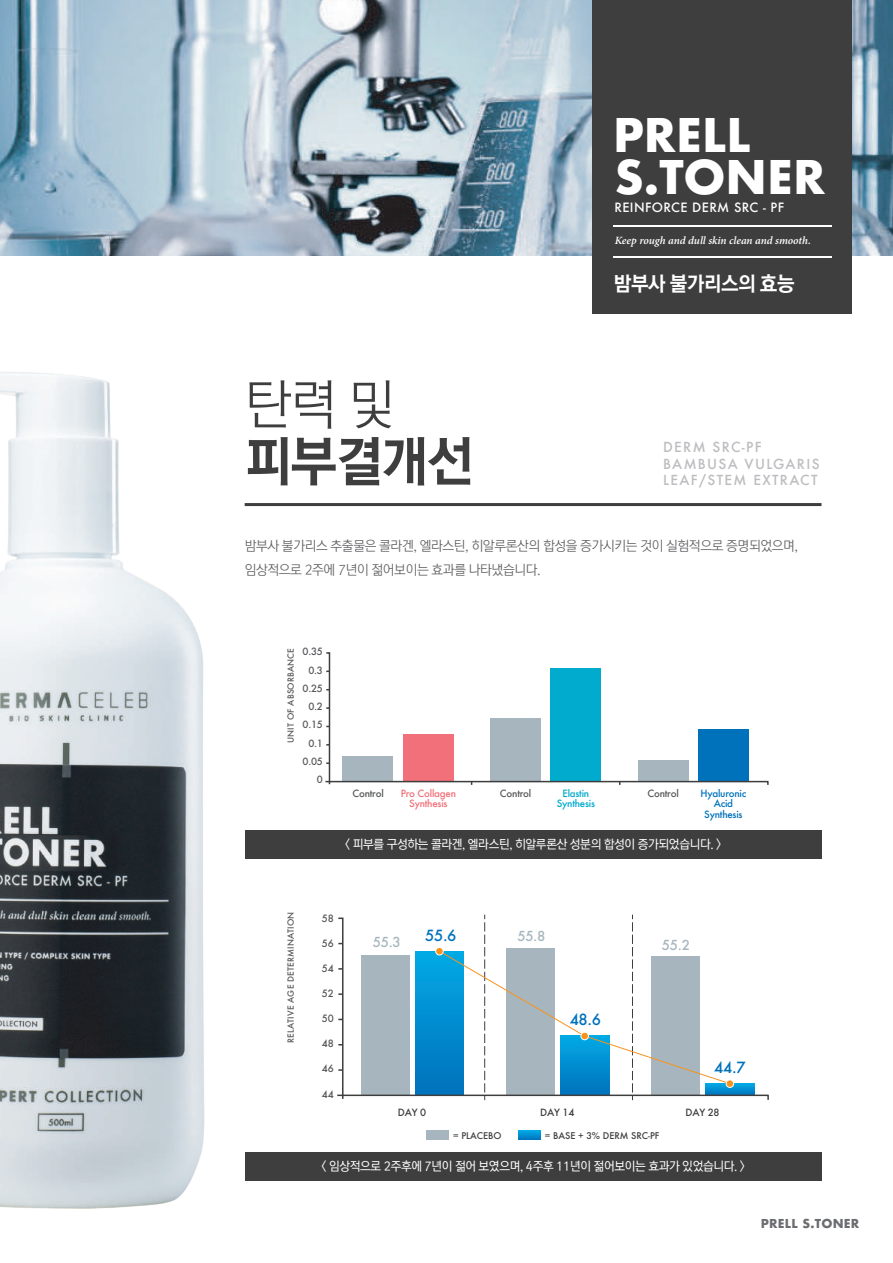
<style>
.page{position:relative;width:893px;height:1263px;background:#fff}
.page>*{position:absolute;margin:0;border:0;box-sizing:border-box;transform-origin:0 0}
.t1{font:54px "Rix M Go EB";letter-spacing:-.03em;color:#3e3e3f}
.t2{font:54px "Rix M Go L";color:#3e3e3f}
.t3{font:700 45.15px/42.3px "Futura";color:#fff}
.t4{font:20.25px "Rix M Go EB";letter-spacing:-.03em;color:#fff}
.t5{font:500 15px "Futura";color:#0072bc}
.t6{font:13.5px/24px "Rix M Go L";letter-spacing:-.03em;color:#57585a}
.t7{font:500 13.5px/16.5px "Futura";letter-spacing:.1em;color:#bcbdc0}
.t8{font:500 13.35px "Futura";color:#a7b6be}
.t9{font:500 12.45px "Futura";letter-spacing:.03em;color:#fff}
.t10{font:12.3px "Rix M Go M";letter-spacing:-.03em;color:#fff}
.t11{font:700 12px "Futura";letter-spacing:.02em;color:#6c6d70}
.t12{font:italic 600 11.1px "Minion Pro";letter-spacing:-.005em;color:#fff}
.t13{font:500 9.75px/18.3px "Futura";letter-spacing:-.025em;color:#57585a;text-align:right}
.t14{font:500 9.75px/10.5px "Futura";letter-spacing:-.025em;color:#0072bc;text-align:center}
.t15{font:500 9.75px/10.5px "Futura";letter-spacing:-.025em;color:#f17079;text-align:center}
.t16{font:500 9.75px/10.5px "Futura";letter-spacing:-.025em;color:#00abcd;text-align:center}
.t17{font:500 9.75px "Futura";letter-spacing:-.025em;color:#3e3e3f}
.t18{font:500 9px "Futura";letter-spacing:-.005em;color:#3e3e3f}
.t19{font:500 8.25px "Futura";letter-spacing:.015em;color:#57585a}
</style>
<div class="page">
<img style="left:0;top:0;width:893px;height:255px">
<div style="left:245px;top:1152px;width:576px;height:28px;background:#3e3e3f"></div>
<div style="left:245px;top:830px;width:576px;height:28px;background:#3e3e3f"></div>
<hr style="left:245px;top:503px;width:576px;height:3px;background:#3e3e3f">
<svg style="left:325px;top:652px;width:444px;height:133px"></svg>
<svg style="left:337px;top:915px;width:432px;height:186px"></svg>
<div style="left:436px;top:947px;width:7px;height:8px;background:#f7931d;border-radius:50%"></div>
<div style="left:435px;top:947px;width:9px;height:8px;border:1px solid #fff;border-radius:50%"></div>
<div style="left:581px;top:1032px;width:7px;height:8px;background:#f7931d;border-radius:50%"></div>
<div style="left:580px;top:1032px;width:9px;height:8px;border:1px solid #fff;border-radius:50%"></div>
<div style="left:726px;top:1080px;width:8px;height:7px;background:#f7931d;border-radius:50%"></div>
<div style="left:726px;top:1079px;width:8px;height:9px;border:1px solid #fff;border-radius:50%"></div>
<div style="left:426px;top:1130px;width:22px;height:10px;background:#a7b6be"></div>
<svg style="left:518px;top:1130px;width:22px;height:9px"></svg>
<div style="left:592px;top:0;width:260px;height:313px;background:#3e3e3f"></div>
<hr style="left:614px;top:225px;width:218px;height:2px;background:#fff">
<hr style="left:614px;top:256px;width:218px;height:2px;background:#fff">
<img style="left:0;top:372px;width:205px;height:836px">
<h2 class="t3" style="left:613px;top:113px;width:214px">PRELL<br>S.TONER</h2>
<p class="t9" style="left:614px;top:199px;width:171px">REINFORCE DERM SRC - PF</p>
<p class="t12" style="left:615px;top:232px;width:198px">Keep rough and dull skin clean and smooth.</p>
<h1 class="t2" style="left:245px;top:375px;width:152px">탄력 및</h1>
<h1 class="t1" style="left:245px;top:432px;width:231px">피부결개선</h1>
<h3 class="t4" style="left:614px;top:272px;width:182px">밤부사 불가리스의 효능</h3>
<p class="t7" style="left:663px;top:439px;width:158px">DERM SRC-PF<br>BAMBUSA VULGARIS<br>LEAF/STEM EXTRACT</p>
<p class="t6" style="left:245px;top:534px;width:555px">밤부사 불가리스 추출물은 콜라겐, 엘라스틴, 히알루론산의 합성을 증가시키는 것이 실험적으로 증명되었으며, 임상적으로 2주에 7년이 젊어보이는 효과를 나타냈습니다.</p>
<p class="t19" style="left:285px;top:743px;width:97px;rotate:-90deg">UNIT OF ABSORBANCE</p>
<p class="t13" style="left:303px;top:642px;width:22px">0.35</p>
<p class="t13" style="left:303px;top:661px;width:22px">0.3<br>0.25<br>0.2<br>0.15<br>0.1<br>0.05<br>0</p>
<p class="t13" style="left:352px;top:784px;width:33px">Control</p>
<p class="t15" style="left:401px;top:788px;width:57px">Pro Collagen<br>Synthesis</p>
<p class="t13" style="left:500px;top:784px;width:33px">Control</p>
<p class="t16" style="left:557px;top:788px;width:40px">Elastin<br>Synthesis</p>
<p class="t13" style="left:647px;top:784px;width:33px">Control</p>
<p class="t14" style="left:700px;top:788px;width:47px">Hyaluronic<br>Acid<br>Synthesis</p>
<p class="t10" style="left:345px;top:837px;width:377px">&lt; 피부를 구성하는 콜라겐, 엘라스틴, 히알루론산 성분의 합성이 증가되었습니다. &gt;</p>
<p class="t19" style="left:285px;top:1043px;width:132px;rotate:-90deg">RELATIVE AGE DETERMINATION</p>
<p class="t13" style="left:322px;top:909px;width:13px">58</p>
<p class="t5" style="left:425px;top:925px;width:33px">55.6</p>
<p class="t8" style="left:517px;top:927px;width:30px">55.8</p>
<p class="t8" style="left:373px;top:933px;width:30px">55.3</p>
<p class="t13" style="left:322px;top:934px;width:13px">56</p>
<p class="t13" style="left:322px;top:959px;width:13px">54</p>
<p class="t13" style="left:322px;top:984px;width:13px">52</p>
<p class="t13" style="left:322px;top:1009px;width:13px">50</p>
<p class="t13" style="left:322px;top:1034px;width:13px">48</p>
<p class="t13" style="left:322px;top:1059px;width:13px">46</p>
<p class="t5" style="left:714px;top:1057px;width:33px">44.7</p>
<p class="t8" style="left:662px;top:935px;width:30px">55.2</p>
<p class="t5" style="left:570px;top:1009px;width:33px">48.6</p>
<p class="t13" style="left:322px;top:1084px;width:13px">44</p>
<p class="t17" style="left:398px;top:1106px;width:30px">DAY 0</p>
<p class="t17" style="left:540px;top:1106px;width:36px">DAY 14</p>
<p class="t17" style="left:685px;top:1106px;width:36px">DAY 28</p>
<p class="t18" style="left:453px;top:1129px;width:50px">= PLACEBO</p>
<p class="t18" style="left:545px;top:1129px;width:116px">= BASE + 3% DERM SRC-PF</p>
<p class="t10" style="left:322px;top:1159px;width:425px">&lt; 임상적으로 2주후에 7년이 젊어 보였으며, 4주후 11년이 젊어보이는 효과가 있었습니다. &gt;</p>
<p class="t11" style="left:761px;top:1215px;width:100px">PRELL S.TONER</p>
</div>
